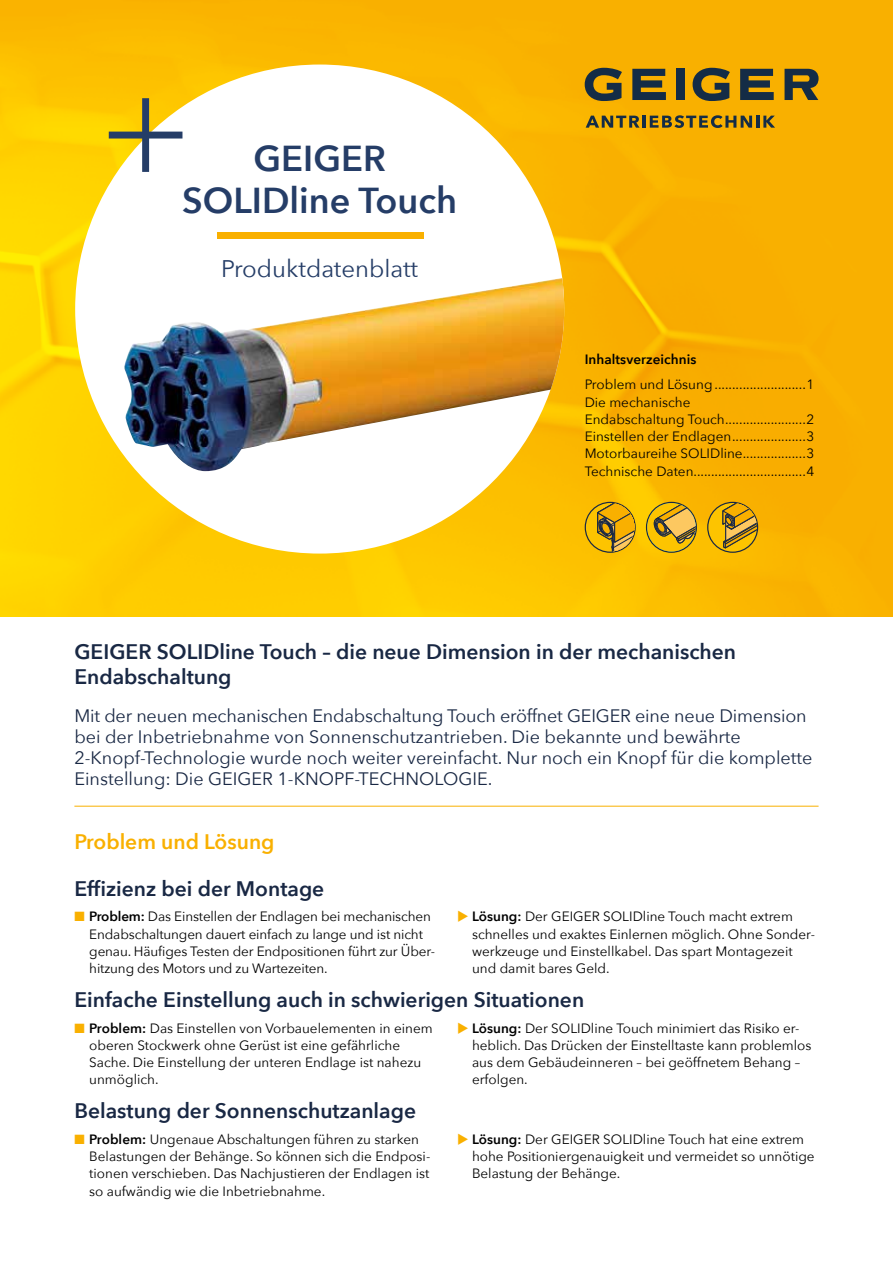
<style>
.page{position:relative;width:893px;height:1263px;background:#fff}
.page>*{position:absolute;margin:0;border:0;box-sizing:border-box;transform-origin:0 0}
.t1{font:600 36px/42px "Avenir Next";color:#253d67;text-align:center}
.t2{font:24px "Avenir Next";color:#253d67}
.t3{font:600 21px/25.2px "Avenir Next";color:#192844}
.t4{font:600 21px "Avenir Next";color:#f9b000}
.t5{font:18px/21px "Avenir Next";color:#192844}
.t6{font:13.5px/17.2px "Avenir Next";color:#000}
.t7{font:600 13.5px "Avenir Next";letter-spacing:.005em;color:#000}
.s1{color:#f9b000}
.s2{font-weight:600}
</style>
<div class="page">
<img style="left:0;top:0;width:893px;height:617px">
<div style="left:75px;top:65px;width:489px;height:489px;background:#fff;border-radius:50%"></div>
<img style="left:124px;top:278px;width:440px;height:193px">
<div style="left:217px;top:232px;width:207px;height:7px;background:#f9b000"></div>
<svg style="left:109px;top:98px;width:73px;height:74px"></svg>
<svg style="left:632px;top:69px;width:34px;height:31px"></svg>
<div style="left:676px;top:69px;width:8px;height:31px;background:#142c46"></div>
<svg style="left:740px;top:69px;width:34px;height:31px"></svg>
<svg style="left:784px;top:69px;width:35px;height:31px"></svg>
<svg style="left:585px;top:68px;width:37px;height:33px"></svg>
<svg style="left:693px;top:68px;width:37px;height:33px"></svg>
<svg style="left:586px;top:115px;width:189px;height:13px;background:#90741f"></svg>
<hr style="left:74px;top:806px;width:745px;height:1px;background:#f9b000">
<svg style="left:646px;top:502px;width:51px;height:51px"></svg>
<div style="left:647px;top:503px;width:49px;height:49px;background:#fdc400;border-radius:50%"></div>
<svg style="left:653px;top:503px;width:43px;height:43px"></svg>
<svg style="left:707px;top:502px;width:51px;height:51px"></svg>
<div style="left:708px;top:503px;width:49px;height:49px;background:#fdc400;border-radius:50%"></div>
<svg style="left:721px;top:503px;width:36px;height:46px"></svg>
<svg style="left:585px;top:502px;width:51px;height:51px"></svg>
<div style="left:586px;top:503px;width:48px;height:49px;background:#fdc400;border-radius:50%"></div>
<svg style="left:595px;top:503px;width:39px;height:49px"></svg>
<h1 class="t1" style="left:182px;top:136px;width:276px">GEIGER<br>SOLIDline Touch</h1>
<h2 class="t2" style="left:221px;top:248px;width:198px">Produktdatenblatt</h2>
<p class="t7" style="left:585px;top:347px;width:113px">Inhaltsverzeichnis</p>
<p class="t6" style="left:585px;top:375px;width:231px">Problem und Lösung..........................1<br>Die mechanische<br>Endabschaltung Touch.......................2<br>Einstellen der Endlagen.....................3<br>Motorbaureihe SOLIDline..................3<br>Technische Daten................................4</p>
<h3 class="t3" style="left:74px;top:638px;width:663px">GEIGER SOLIDline Touch – die neue Dimension in der mechanischen<br>Endabschaltung</h3>
<p class="t5" style="left:74px;top:705px;width:739px">Mit der neuen mechanischen Endabschaltung Touch eröffnet GEIGER eine neue Dimension bei der Inbetriebnahme von Sonnenschutzantrieben. Die bekannte und bewährte 2-Knopf-Technologie wurde noch weiter vereinfacht. Nur noch ein Knopf für die komplette Einstellung: Die GEIGER 1-KNOPF-TECHNOLOGIE.</p>
<h3 class="t4" style="left:74px;top:824px;width:202px">Problem und Lösung</h3>
<h3 class="t3" style="left:74px;top:875px;width:251px">Effizienz bei der Montage</h3>
<p class="t6" style="left:89px;top:907px;width:347px;text-indent:-15px"><span class="s1">■</span> <span class="s2">Problem:</span> Das Einstellen der Endlagen bei mechanischen Endabschaltungen dauert einfach zu lange und ist nicht genau. Häufiges Testen der Endpositionen führt zur Über&shy;hitzung des Motors und zu Wartezeiten.</p>
<p class="t6" style="left:472px;top:907px;width:345px;text-indent:-15px"><span class="s1">◆</span> <span class="s2">Lösung:</span> Der GEIGER SOLIDline Touch macht extrem schnelles und exaktes Einlernen möglich. Ohne Sonder&shy;werkzeuge und Einstellkabel. Das spart Montagezeit und damit bares Geld.</p>
<h3 class="t3" style="left:74px;top:986px;width:511px">Einfache Einstellung auch in schwierigen Situationen</h3>
<p class="t6" style="left:89px;top:1018px;width:345px;text-indent:-15px"><span class="s1">■</span> <span class="s2">Problem:</span> Das Einstellen von Vorbauelementen in einem oberen Stockwerk ohne Gerüst ist eine gefährliche Sache. Die Einstellung der unteren Endlage ist nahezu unmöglich.</p>
<p class="t6" style="left:472px;top:1019px;width:341px;text-indent:-15px"><span class="s1">◆</span> <span class="s2">Lösung:</span> Der SOLIDline Touch minimiert das Risiko er&shy;heblich. Das Drücken der Einstelltaste kann problemlos aus dem Gebäudeinneren – bei geöffnetem Behang – erfolgen.</p>
<h3 class="t3" style="left:74px;top:1097px;width:343px">Belastung der Sonnenschutzanlage</h3>
<p class="t6" style="left:89px;top:1130px;width:343px;text-indent:-15px"><span class="s1">■</span> <span class="s2">Problem:</span> Ungenaue Abschaltungen führen zu starken Belastungen der Behänge. So können sich die Endposi&shy;tionen verschieben. Das Nachjustieren der Endlagen ist so aufwändig wie die Inbetriebnahme.</p>
<p class="t6" style="left:472px;top:1130px;width:344px;text-indent:-15px"><span class="s1">◆</span> <span class="s2">Lösung:</span> Der GEIGER SOLIDline Touch hat eine extrem hohe Positioniergenauigkeit und vermeidet so unnötige<br>Belastung der Behänge.</p>
</div>
